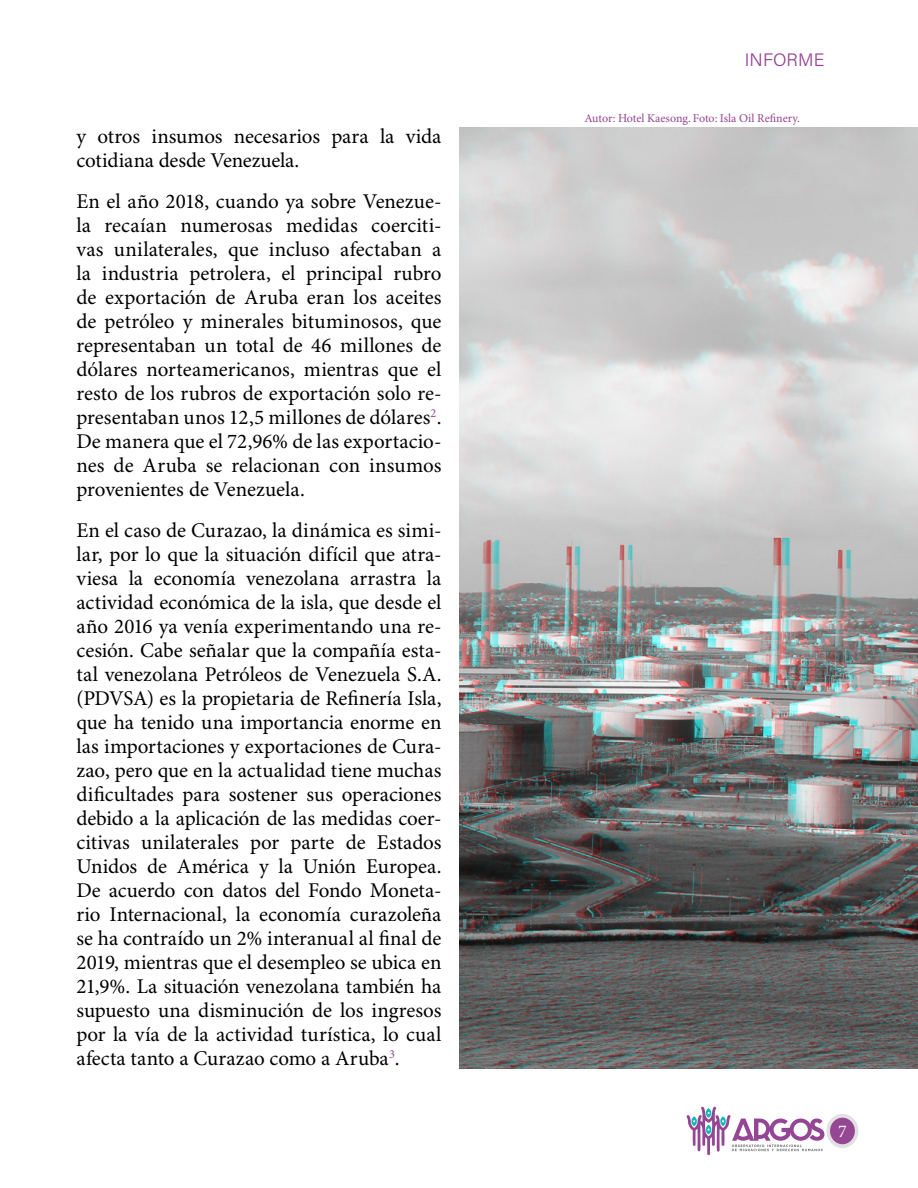
<style>
.page{position:relative;width:918px;height:1188px;background:#fff}
.page>*{position:absolute;margin:0;border:0;box-sizing:border-box;transform-origin:0 0}
.t1{font:21px/24px "Minion Pro";color:#000;text-align:justify}
.t2{font:18px "Acumin Variable Concept";letter-spacing:.015em;color:#944493}
.t3{font:18px "Minion Pro";color:#fff}
.t4{font:12px "Minion Pro";letter-spacing:-.005em;color:#944493}
</style>
<div class="page">
<svg style="left:686px;top:1106px;width:138px;height:49px"></svg>
<svg style="left:826px;top:1114px;width:32px;height:34px"></svg>
<div style="left:830px;top:1118px;width:25px;height:26px;background:#954794;border-radius:50%"></div>
<img style="left:459px;top:128px;width:459px;height:941px">
<p class="t1" style="left:77px;top:125px;width:366px">y otros insumos necesarios para la vida cotidiana desde Venezuela.</p>
<p class="t1" style="left:77px;top:190px;width:366px">En el año 2018, cuando ya sobre Venezue&shy;la recaían numerosas medidas coerciti&shy;vas unilaterales, que incluso afectaban a la industria petrolera, el principal rubro de exportación de Aruba eran los aceites de petróleo y minerales bituminosos, que representaban un total de 46 millones de dólares norteamericanos, mientras que el resto de los rubros de exportación solo re&shy;presentaban unos 12,5 millones de dólares<sup>2</sup>.<br>De manera que el 72,96% de las exportacio&shy;nes de Aruba se relacionan con insumos provenientes de Venezuela.</p>
<p class="t1" style="left:77px;top:519px;width:367px">En el caso de Curazao, la dinámica es simi&shy;lar, por lo que la situación difícil que atra&shy;viesa la economía venezolana arrastra la actividad económica de la isla, que desde el año 2016 ya venía experimentando una re&shy;cesión. Cabe señalar que la compañía esta&shy;tal venezolana Petróleos de Venezuela S.A. (PDVSA) es la propietaria de Refinería Isla, que ha tenido una importancia enorme en las importaciones y exportaciones de Cura&shy;zao, pero que en la actualidad tiene muchas dificultades para sostener sus operaciones debido a la aplicación de las medidas coer&shy;citivas unilaterales por parte de Estados Unidos de América y la Unión Europea.<br>De acuerdo con datos del Fondo Moneta&shy;rio Internacional, la economía curazoleña se ha contraído un 2% interanual al final de 2019, mientras que el desempleo se ubica en 21,9%. La situación venezolana también ha supuesto una disminución de los ingresos por la vía de la actividad turística, lo cual afecta tanto a Curazao como a Aruba<sup>3</sup>.</p>
<p class="t2" style="left:745px;top:47px;width:81px">INFORME</p>
<p class="t4" style="left:584px;top:111px;width:217px">Autor: Hotel Kaesong. Foto: Isla Oil Refinery.</p>
<p class="t3" style="left:838px;top:1120px;width:10px">7</p>
</div>
